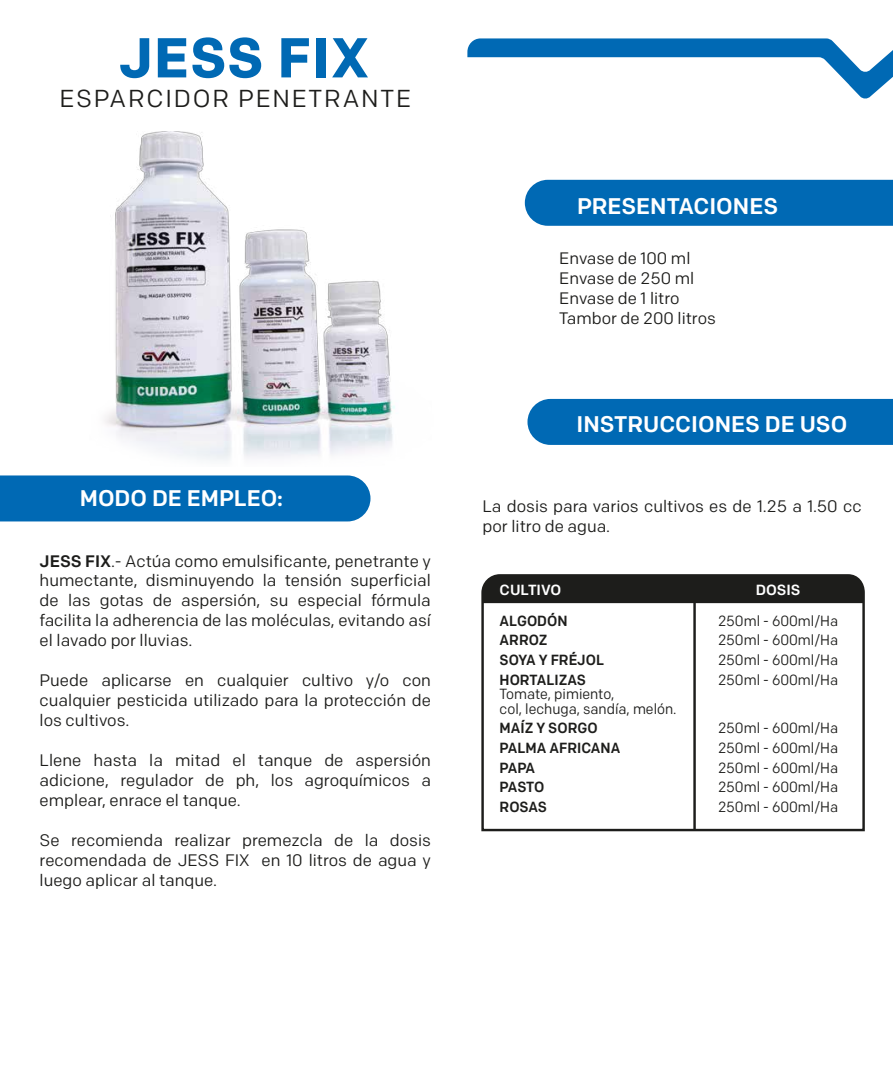
<style>
.page{position:relative;width:893px;height:1092px;background:#fff}
.page>*{position:absolute;margin:0;border:0;box-sizing:border-box;transform-origin:0 0}
.t1{font:700 56px "Colfax";letter-spacing:.015em;color:#0069b4}
.t2{font:24.5px "Colfax";letter-spacing:.075em;color:#1d1d1b}
.t3{font:500 22.57px "Colfax";color:#fff}
.t4{font:16.62px/19.9px "Colfax";color:#1d1d1b;text-align:justify}
.t5{font:14.7px/19.6px "Colfax";color:#1d1d1b;text-align:justify;scale:.95 1}
.t6{font:500 14.7px/19.6px "Colfax";color:#1d1d1b;scale:.95 1}
.t7{font:500 14.7px "Colfax";color:#fff}
.s1{font-weight:500}
</style>
<div class="page">
<svg style="left:467px;top:38px;width:426px;height:61px"></svg>
<div style="left:527px;top:399px;width:366px;height:46px;background:#0069b4"></div>
<div style="left:525px;top:180px;width:368px;height:46px;background:#0069b4"></div>
<div style="left:0;top:475px;width:370px;height:46px;background:#0069b4"></div>
<svg style="left:481px;top:574px;width:384px;height:258px"></svg>
<hr style="left:693px;top:603px;width:3px;height:227px;background:#1d1d1b">
<div style="left:483px;top:575px;width:381px;height:28px;background:#1d1d1b"></div>
<img style="left:104px;top:131px;width:291px;height:330px">
<h1 class="t1" style="left:118px;top:23px;width:253px">JESS FIX</h1>
<h2 class="t2" style="left:59px;top:83px;width:353px">ESPARCIDOR PENETRANTE</h2>
<h3 class="t3" style="left:80px;top:484px;width:205px">MODO DE EMPLEO:</h3>
<p class="t4" style="left:40px;top:550px;width:393px"><span class="s1">JESS FIX</span>.- Actúa como emulsificante, penetrante y humectante, disminuyendo la tensión superficial de las gotas de aspersión, su especial fórmula facilita la adherencia de las moléculas, evitando así el lavado por lluvias.</p>
<p class="t4" style="left:40px;top:670px;width:393px">Puede aplicarse en cualquier cultivo y/o con cualquier pesticida utilizado para la protección de los cultivos.</p>
<p class="t4" style="left:40px;top:750px;width:393px">Llene hasta la mitad el tanque de aspersión adicione, regulador de ph, los agroquímicos a emplear, enrace el tanque.</p>
<p class="t4" style="left:40px;top:830px;width:393px">Se recomienda realizar premezcla de la dosis recomendada de JESS FIX en 10 litros de agua y luego aplicar al tanque.</p>
<h3 class="t3" style="left:577px;top:192px;width:203px">PRESENTACIONES</h3>
<p class="t4" style="left:559px;top:248px;width:158px;text-align:left">Envase de 100 ml<br>Envase de 250 ml<br>Envase de 1 litro<br>Tambor de 200 litros</p>
<h3 class="t3" style="left:577px;top:410px;width:272px">INSTRUCCIONES DE USO</h3>
<p class="t4" style="left:483px;top:496px;width:381px">La dosis para varios cultivos es de 1.25 a 1.50 cc por litro de agua.</p>
<p class="t7" style="left:500px;top:580px;width:63px">CULTIVO</p>
<p class="t7" style="left:756px;top:580px;width:46px">DOSIS</p>
<p class="t6" style="left:500px;top:610px;width:111px">ALGODÓN<br>ARROZ<br>SOYA Y FRÉJOL<br>HORTALIZAS</p>
<p class="t5" style="left:500px;top:686px;width:188px;line-height:14.7px">Tomate, pimiento,<br>col, lechuga, sandía, melón.</p>
<p class="t6" style="left:500px;top:718px;width:128px">MAÍZ Y SORGO<br>PALMA AFRICANA<br>PAPA<br>PASTO<br>ROSAS</p>
<p class="t5" style="left:718px;top:610px;width:128px">250ml - 600ml/Ha 250ml - 600ml/Ha 250ml - 600ml/Ha 250ml - 600ml/Ha</p>
<p class="t5" style="left:718px;top:718px;width:128px">250ml - 600ml/Ha 250ml - 600ml/Ha 250ml - 600ml/Ha 250ml - 600ml/Ha 250ml - 600ml/Ha</p>
</div>
